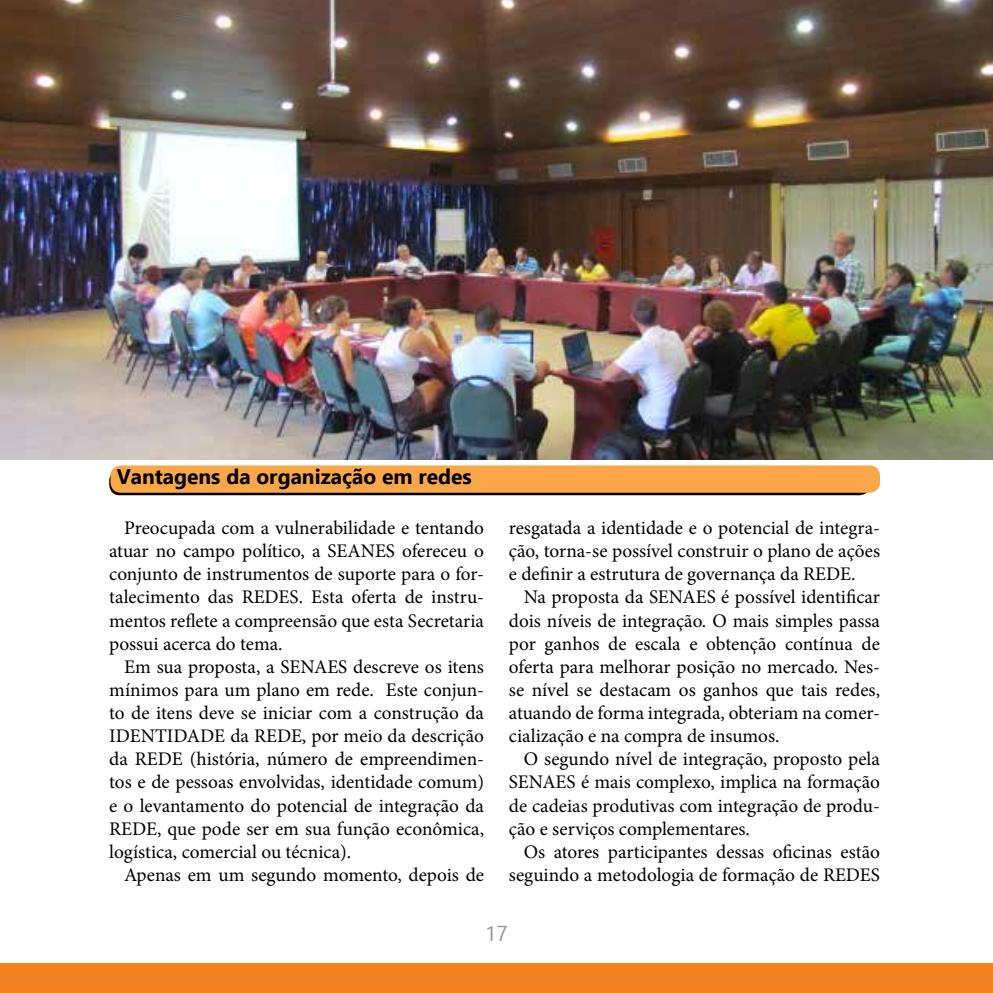
<style>
.page{position:relative;width:993px;height:993px;background:#fff}
.page>*{position:absolute;margin:0;border:0;box-sizing:border-box;transform-origin:0 0}
.t1{font:700 21px "Ebrima";color:#000}
.t2{font:21px "Ebrima";color:#939598}
.t3{font:19.25px/23.1px "Minion Pro";color:#000;text-align:justify}
</style>
<div class="page">
<img style="left:0;top:0;width:992px;height:459px">
<div style="left:0;top:962px;width:992px;height:30px;background:#f58220"></div>
<div style="left:109px;top:470px;width:760px;height:25px;background:linear-gradient(to right,#ba7c37,#c6843a);border-radius:10px"></div>
<div style="left:110px;top:465px;width:769px;height:27px;background:#faa74a;border-radius:10px"></div>
<p class="t1" style="left:117px;top:460px;width:356px">Vantagens da organização em redes</p>
<p class="t3" style="left:109px;top:516px;width:376px;text-indent:15px">Preocupada com a vulnerabilidade e tentando atuar no campo político, a SEANES ofereceu o conjunto de instrumentos de suporte para o for&shy;talecimento das REDES. Esta oferta de instru&shy;mentos reflete a compreensão que esta Secretaria possui acerca do tema.</p>
<p class="t3" style="left:109px;top:655px;width:376px;text-indent:15px">Em sua proposta, a SENAES descreve os itens mínimos para um plano em rede. Este conjun&shy;to de itens deve se iniciar com a construção da IDENTIDADE da REDE, por meio da descrição da REDE (história, número de empreendimen&shy;tos e de pessoas envolvidas, identidade comum) e o levantamento do potencial de integração da REDE, que pode ser em sua função econômica, logística, comercial ou técnica).</p>
<p class="t3" style="left:124px;top:863px;width:361px">Apenas em um segundo momento, depois de</p>
<p class="t3" style="left:508px;top:516px;width:372px">resgatada a identidade e o potencial de integra&shy;ção, torna-se possível construir o plano de ações e definir a estrutura de governança da REDE.</p>
<p class="t3" style="left:508px;top:585px;width:372px;text-indent:15px">Na proposta da SENAES é possível identificar dois níveis de integração. O mais simples passa por ganhos de escala e obtenção contínua de oferta para melhorar posição no mercado. Nes&shy;se nível se destacam os ganhos que tais redes, atuando de forma integrada, obteriam na comer&shy;cialização e na compra de insumos.</p>
<p class="t3" style="left:508px;top:747px;width:372px;text-indent:15px">O segundo nível de integração, proposto pela SENAES é mais complexo, implica na formação de cadeias produtivas com integração de produ&shy;ção e serviços complementares.</p>
<p class="t3" style="left:508px;top:839px;width:372px;text-align:right">Os atores participantes dessas oficinas estão seguindo a metodologia de formação de REDES</p>
<p class="t2" style="left:485px;top:918px;width:24px">17</p>
</div>
